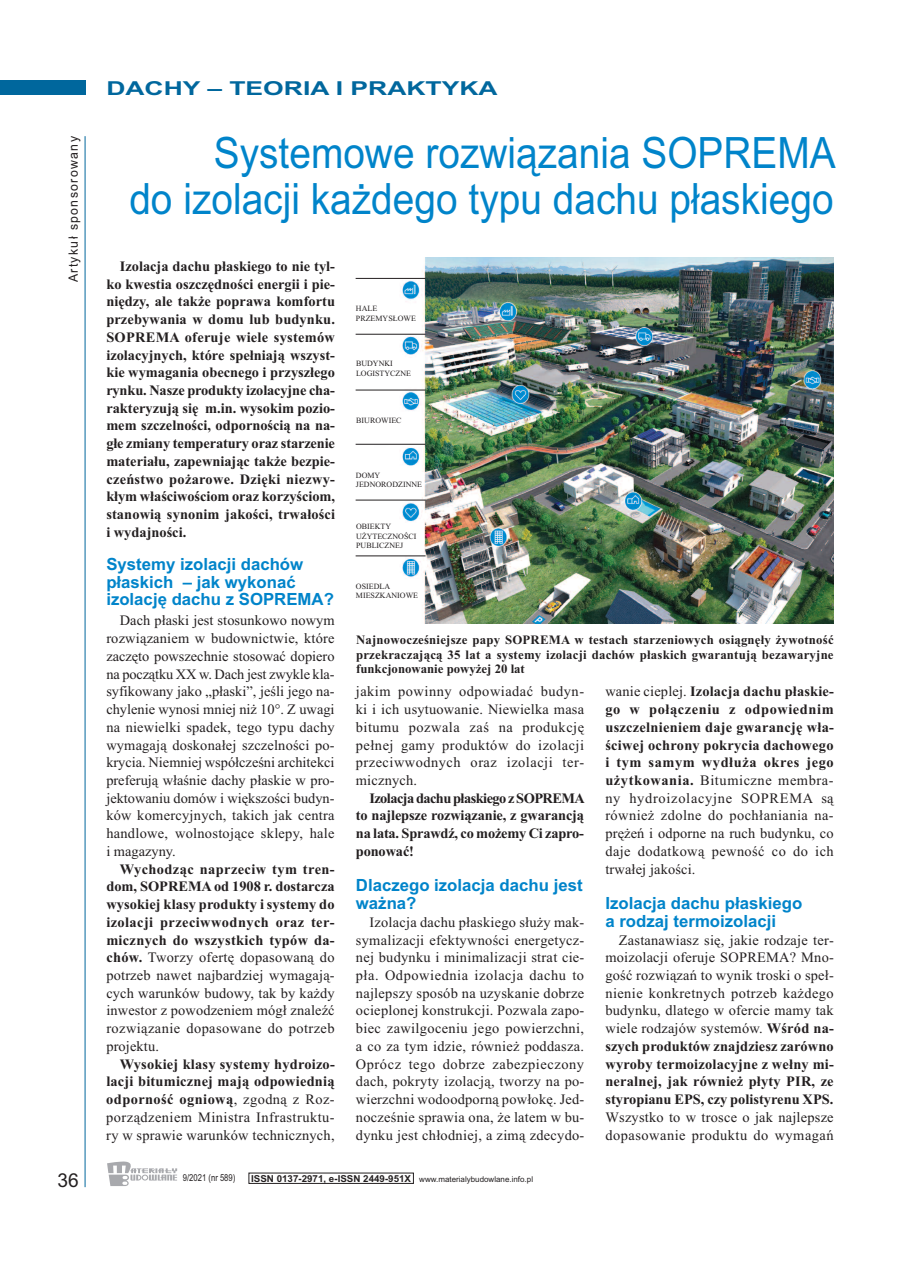
<style>
.page{position:relative;width:906px;height:1268px;background:#fff}
.page>*{position:absolute;margin:0;border:0;box-sizing:border-box;transform-origin:0 0}
.t1{font:43.2px/46.2px "Arial";color:#0084ca;text-align:right;scale:.9 1}
.t2{font:700 19.2px "Arial";color:#00679d;scale:1.38 1}
.t3{font:19.2px "Arial";color:#231f20}
.t4{font:700 16.8px/17.7px "Arial";color:#0084ca}
.t5{font:14.4px/17.7px "Times New Roman";letter-spacing:.02em;color:#231f20;text-align:justify}
.t6{font:700 14.4px/17.7px "Times New Roman";letter-spacing:.01em;color:#231f20;text-align:justify}
.t7{font:700 12.75px/14.4px "Times New Roman";color:#231f20;text-align:justify}
.t8{font:12.75px "Arial";letter-spacing:.11em;color:#231f20;scale:.96 1}
.t9{font:9.6px "Arial";color:#231f20;scale:.8 1}
.t10{font:7.95px/9.6px "Times New Roman";color:#231f20}
.t11{font:7.95px "Arial";color:#231f20}
.s1{font-weight:700}
.s2{font-weight:400}
.s3{font-weight:700;font-size:9.6px}
</style>
<div class="page">
<div style="left:0;top:81px;width:85px;height:14px;background:#00679d"></div>
<hr style="left:85px;top:136px;width:1px;height:1050px;background:#00679d">
<svg style="left:107px;top:1161px;width:70px;height:24px"></svg>
<img style="left:356px;top:257px;width:477px;height:366px">
<div style="left:356px;top:305px;width:61px;height:20px;background:#fff"></div>
<div style="left:356px;top:361px;width:58px;height:19px;background:#fff"></div>
<div style="left:356px;top:417px;width:58px;height:19px;background:#fff"></div>
<div style="left:356px;top:472px;width:67px;height:19px;background:#fff"></div>
<div style="left:356px;top:523px;width:67px;height:28px;background:#fff"></div>
<div style="left:356px;top:583px;width:67px;height:19px;background:#fff"></div>
<hr style="left:356px;top:278px;width:69px;height:1px;background:#231f20">
<hr style="left:356px;top:334px;width:69px;height:1px;background:#231f20">
<hr style="left:356px;top:390px;width:69px;height:1px;background:#231f20">
<hr style="left:356px;top:444px;width:69px;height:1px;background:#231f20">
<hr style="left:356px;top:499px;width:69px;height:1px;background:#231f20">
<hr style="left:356px;top:555px;width:69px;height:1px;background:#231f20">
<p class="t8" style="left:66px;top:282px;width:154px;rotate:-90deg">Artykuł sponsorowany</p>
<h2 class="t3" style="left:57px;top:1168px;width:23px">36</h2>
<h2 class="t2" style="left:106px;top:77px;width:285px">DACHY – TEORIA I PRAKTYKA</h2>
<h1 class="t1" style="left:129px;top:129px;width:786px">Systemowe rozwiązania SOPREMA<br>do izolacji każdego typu dachu płaskiego</h1>
<p class="t6" style="left:106px;top:257px;width:230px;text-indent:14px">Izolacja dachu płaskiego to nie tyl&shy;ko kwestia oszczędności energii i pie&shy;niędzy, ale także poprawa komfortu przebywania w domu lub budynku.<br>SOPREMA oferuje wiele systemów izolacyjnych, które spełniają wszyst&shy;kie wymagania obecnego i przyszłego rynku. Nasze produkty izolacyjne cha&shy;rakteryzują się m.in. wysokim pozio&shy;mem szczelności, odpornością na na&shy;głe zmiany temperatury oraz starzenie materiału, zapewniając także bezpie&shy;czeństwo pożarowe. Dzięki niezwy&shy;kłym właściwościom oraz korzyściom, stanowią synonim jakości, trwałości i wydajności.</p>
<p class="t10" style="left:356px;top:303px;width:61px">HALE<br>PRZEMYSŁOWE</p>
<p class="t10" style="left:356px;top:359px;width:57px">BUDYNKI<br>LOGISTYCZNE</p>
<p class="t10" style="left:356px;top:415px;width:47px">BIUROWIEC</p>
<p class="t10" style="left:356px;top:470px;width:68px">DOMY<br>JEDNORODZINNE</p>
<p class="t10" style="left:356px;top:521px;width:62px">OBIEKTY<br>UŻYTECZNOŚCI<br>PUBLICZNEJ</p>
<p class="t10" style="left:356px;top:581px;width:64px">OSIEDLA<br>MIESZKANIOWE</p>
<p class="t4" style="left:106px;top:555px;width:229px">Systemy izolacji dachów płaskich – jak wykonać izolację dachu z SOPREMA?</p>
<p class="t5" style="left:106px;top:611px;width:230px;text-indent:13px">Dach płaski jest stosunkowo nowym rozwiązaniem w budownictwie, które zaczęto powszechnie stosować dopiero na początku XX w. Dach jest zwykle kla&shy;syfikowany jako „płaski”, jeśli jego na&shy;chylenie wynosi mniej niż 10°. Z uwagi na niewielki spadek, tego typu dachy wymagają doskonałej szczelności po&shy;krycia. Niemniej współcześni architekci preferują właśnie dachy płaskie w pro&shy;jektowaniu domów i większości budyn&shy;ków komercyjnych, takich jak centra handlowe, wolnostojące sklepy, hale i magazyny.</p>
<p class="t5" style="left:106px;top:859px;width:230px;text-indent:14px"><span class="s1">Wychodząc naprzeciw tym tren&shy;dom, SOPREMAod 1908 r. dostarcza wysokiej klasy produkty i systemy do izolacji przeciwwodnych oraz ter&shy;micznych do wszystkich typów da&shy;chów.</span> Tworzy ofertę dopasowaną do potrzeb nawet najbardziej wymagają&shy;cych warunków budowy, tak by każdy inwestor z powodzeniem mógł znaleźć rozwiązanie dopasowane do potrzeb projektu.</p>
<p class="t6" style="left:106px;top:1054px;width:230px;text-indent:14px">Wysokiej klasy systemy hydroizo&shy;lacji bitumicznej mają odpowiednią odporność ogniową<span class="s2">, zgodną z Roz&shy;porządzeniem Ministra Infrastruktu&shy;ry w sprawie warunków technicznych,</span></p>
<p class="t7" style="left:356px;top:632px;width:479px">Najnowocześniejsze papy SOPREMA w testach starzeniowych osiągnęły żywotność przekraczającą 35 lat a systemy izolacji dachów płaskich gwarantują bezawaryjne funkcjonowanie powyżej 20 lat</p>
<p class="t5" style="left:605px;top:682px;width:230px">wanie cieplej. <span class="s1">Izolacja dachu płaskie&shy;go w połączeniu z odpowiednim uszczelnieniem daje gwarancję wła&shy;ściwej ochrony pokrycia dachowego i tym samym wydłuża okres jego użytkowania.</span> Bitumiczne membra&shy;ny hydroizolacyjne SOPREMA są również zdolne do pochłaniania na&shy;prężeń i odporne na ruch budynku, co daje dodatkową pewność co do ich trwałej jakości.</p>
<p class="t4" style="left:605px;top:894px;width:198px">Izolacja dachu płaskiego a rodzaj termoizolacji</p>
<p class="t5" style="left:605px;top:930px;width:230px;text-indent:13px">Zastanawiasz się, jakie rodzaje ter&shy;moizolacji oferuje SOPREMA? Mno&shy;gość rozwiązań to wynik troski o speł&shy;nienie konkretnych potrzeb każdego budynku, dlatego w ofercie mamy tak wiele rodzajów systemów. <span class="s1">Wśród na&shy;szych produktów znajdziesz zarówno wyroby termoizolacyjne z wełny mi&shy;neralnej, jak również płyty PIR, ze styropianu EPS, czy polistyrenu XPS.</span></p>
<p class="t5" style="left:605px;top:1107px;width:230px">Wszystko to w trosce o jak najlepsze dopasowanie produktu do wymagań</p>
<p class="t5" style="left:356px;top:682px;width:230px">jakim powinny odpowiadać budyn&shy;ki i ich usytuowanie. Niewielka masa bitumu pozwala zaś na produkcję pełnej gamy produktów do izolacji przeciwwodnych oraz izolacji ter&shy;micznych.</p>
<p class="t6" style="left:356px;top:788px;width:230px;text-indent:14px">Izolacja dachu płaskiego z SOPREMA to najlepsze rozwiązanie, z gwarancją na lata. Sprawdź, co możemy Ci zapro&shy;ponować!</p>
<p class="t4" style="left:356px;top:876px;width:228px">Dlaczego izolacja dachu jest ważna?</p>
<p class="t5" style="left:356px;top:912px;width:230px;text-indent:14px">Izolacja dachu płaskiego służy mak&shy;symalizacji efektywności energetycz&shy;nej budynku i minimalizacji strat cie&shy;pła. Odpowiednia izolacja dachu to najlepszy sposób na uzyskanie dobrze ocieplonej konstrukcji. Pozwala zapo&shy;biec zawilgoceniu jego powierzchni, a co za tym idzie, również poddasza.<br>Oprócz tego dobrze zabezpieczony dach, pokryty izolacją, tworzy na po&shy;wierzchni wodoodporną powłokę. Jed&shy;nocześnie sprawia ona, że latem w bu&shy;dynku jest chłodniej, a zimą zdecydo-</p>
<p class="t9" style="left:183px;top:1171px;width:67px">9/2021 (nr 589)</p>
<p class="t11" style="left:251px;top:1174px;width:283px"><span class="s3">ISSN 0137-2971, e-ISSN 2449-951X</span> www.materialybudowlane.info.pl</p>
</div>
